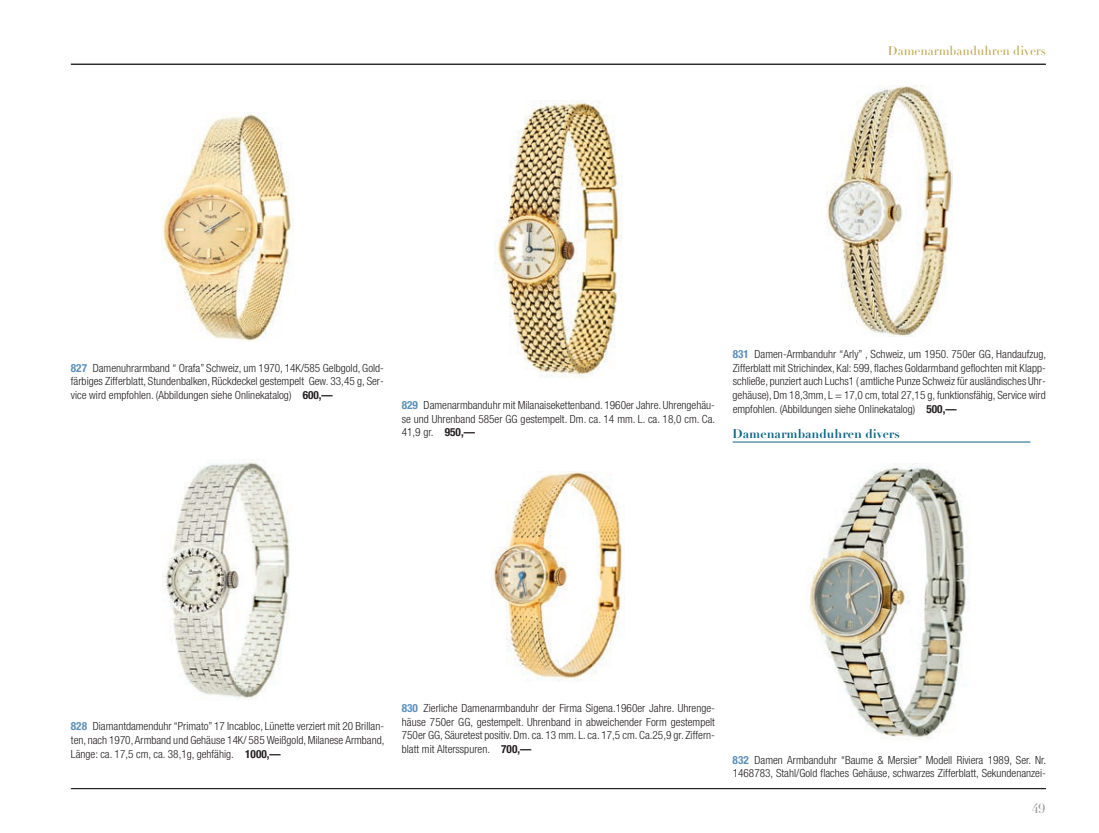
<style>
.page{position:relative;width:1099px;height:833px;background:#fff}
.page>*{position:absolute;margin:0;border:0;box-sizing:border-box;transform-origin:0 0}
.t1{font:700 13.12px "Didot LH";color:#939598}
.t2{font:700 12.5px "Didot LH";color:#0a6586}
.t3{font:12.5px "Didot LH Headline";color:#c2ac5b}
.t4{font:300 condensed 11.25px/13.6px "Helvetica Neue";letter-spacing:.005em;color:#231f20;text-align:justify}
.s1{font-weight:700;color:#5b8fb8}
.s2{font-weight:700}
</style>
<div class="page">
<hr style="left:732px;top:442px;width:298px;height:1px;background:#0a6586">
<hr style="left:71px;top:64px;width:974px;height:1px;background:#231f20">
<hr style="left:71px;top:788px;width:974px;height:1px;background:#231f20">
<img style="left:162px;top:459px;width:128px;height:241px">
<img style="left:494px;top:100px;width:128px;height:277px">
<img style="left:492px;top:472px;width:131px;height:210px">
<img style="left:161px;top:113px;width:132px;height:228px">
<img style="left:826px;top:86px;width:126px;height:251px">
<img style="left:809px;top:463px;width:160px;height:277px">
<p class="t3" style="left:887px;top:43px;width:159px">Damenarmbanduhren divers</p>
<p class="t4" style="left:71px;top:361px;width:314px"><span class="s1">827</span> Da men uhr arm band “ Orafa” Schweiz, um 1970, 14K/585 Gelb gold, Gold - fär bi ges Zif fer blatt, Stun den bal ken, Rüc kde ckel ge stem pelt Gew. 33,45 g, Ser - vi ce wird emp foh len. (Ab bil dun gen sie he On li ne ka ta log) <span class="s2">600,—</span></p>
<p class="t4" style="left:402px;top:398px;width:315px"><span class="s1">829</span> Da men arm band uhr mit Mi la nai se ket ten band. 1960er Jah re. Uh ren ge häu - se und Uh ren band 585er GG ge stem pelt. Dm. ca. 14 mm. L. ca. 18,0 cm. Ca.<br>41,9 gr. <span class="s2">950,—</span></p>
<p class="t4" style="left:732px;top:347px;width:315px"><span class="s1">831</span> Da men-Armband uhr “Arly” , Schweiz, um 1950. 750er GG, Hand auf zug, Zif fer blatt mit Strich in dex, Kal: 599, fla ches Gold arm band ge floch ten mit Klapp - schlie ße, pun ziert auch Luchs1 ( amtli che Pun ze Schweiz für auslän di sches Uhr - ge häu se), Dm 18,3mm, L = 17,0 cm, to tal 27,15 g, funk tions fä hig, Ser vi ce wird emp foh len. (Ab bil dun gen sie he Onlinekatalog) <span class="s2">500,—</span></p>
<p class="t2" style="left:732px;top:426px;width:169px">Damenarmbanduhren divers</p>
<p class="t4" style="left:71px;top:719px;width:315px"><span class="s1">828</span> Di amant da men duhr “Pri ma to” 17 In ca bloc, Lü net te ver ziert mit 20 Bril lan - ten, nach 1970, Arm band und Ge häu se 14K/ 585 Weiß gold, Mi la ne se Armband, Län ge: ca. 17,5 cm, ca. 38,1g, geh fä hig. <span class="s2">1000,—</span></p>
<p class="t4" style="left:402px;top:701px;width:315px"><span class="s1">830</span> Zier li che Da men arm band uhr der Fir ma Si ge na.1960er Jah re. Uh ren ge - häu se 750er GG, ge stem pelt. Uh ren band in ab wei chen der Form ge stem pelt 750er GG, Säu re test po si tiv. Dm. ca. 13 mm. L. ca. 17,5 cm. Ca.25,9 gr. Zif fern - blatt mit Al ters spu ren. <span class="s2">700,—</span></p>
<p class="t4" style="left:732px;top:753px;width:315px"><span class="s1">832</span> Da men Arm band uhr “Bau me &amp; Mer sier” Mo dell Ri vie ra 1989, Ser. Nr.<br>1468783, Stahl/Gold fla ches Ge häu se, schwar zes Zif fer blatt, Se kun den an zei -</p>
<p class="t1" style="left:1031px;top:800px;width:16px">49</p>
</div>
